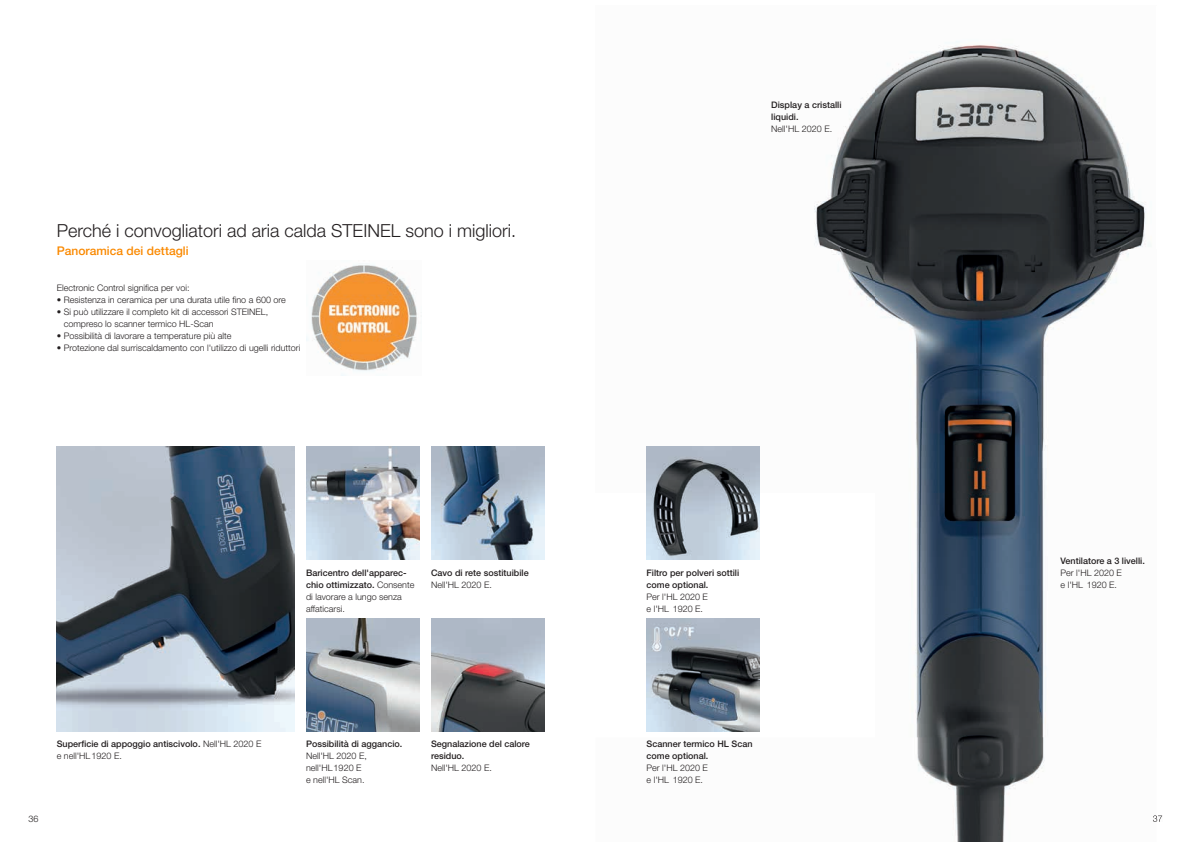
<style>
.page{position:relative;width:1191px;height:842px;background:#fff}
.page>*{position:absolute;margin:0;border:0;box-sizing:border-box;transform-origin:0 0}
.t1{font:300 18px "Helvetica Neue";color:#231f20}
.t2{font:500 12px "Helvetica Neue";color:#fa8900}
.t3{font:300 9px/12px "Helvetica Neue";color:#231f20}
.t4{font:500 9px/12px "Helvetica Neue";color:#231f20}
.s1{font-weight:500}
.s2{font-weight:300}
</style>
<div class="page">
<img style="left:431px;top:447px;width:113px;height:113px">
<img style="left:306px;top:447px;width:114px;height:113px">
<img style="left:646px;top:41px;width:517px;height:801px">
<svg style="left:1152px;top:815px;width:10px;height:7px"></svg>
<img style="left:306px;top:618px;width:114px;height:114px">
<img style="left:431px;top:618px;width:113px;height:114px">
<img style="left:646px;top:618px;width:114px;height:114px">
<img style="left:646px;top:447px;width:114px;height:113px">
<img style="left:57px;top:447px;width:238px;height:285px">
<img style="left:306px;top:265px;width:111px;height:111px">
<h1 class="t1" style="left:57px;top:219px;width:461px">Perché i convogliatori ad aria calda STEINEL sono i migliori.</h1>
<h2 class="t2" style="left:57px;top:243px;width:133px">Panoramica dei dettagli</h2>
<p class="t3" style="left:57px;top:281px;width:134px">Electronic Control significa per voi:</p>
<p class="t3" style="left:57px;top:293px;width:231px">• Resistenza in ceramica per una durata utile fino a 600 ore</p>
<p class="t3" style="left:64px;top:305px;width:206px;text-indent:-7px">• Si può utilizzare il completo kit di accessori STEINEL, compreso lo scanner termico HL-Scan</p>
<p class="t3" style="left:57px;top:329px;width:176px">• Possibilità di lavorare a temperature più alte</p>
<p class="t3" style="left:57px;top:341px;width:245px">• Protezione dal surriscaldamento con l'utilizzo di ugelli riduttori</p>
<p class="t3" style="left:306px;top:566px;width:110px"><span class="s1">Baricentro dell'apparec&shy;chio ottimizzato.</span> Consente di lavorare a lungo senza affaticarsi.</p>
<p class="t4" style="left:431px;top:566px;width:99px">Cavo di rete sostituibile</p>
<p class="t3" style="left:431px;top:578px;width:62px">Nell'HL 2020 E.</p>
<p class="t3" style="left:28px;top:812px;width:12px">36</p>
<p class="t4" style="left:57px;top:737px;width:206px">Superficie di appoggio antiscivolo. <span class="s2">Nell'HL 2020 E e nell'HL 1920 E.</span></p>
<p class="t4" style="left:431px;top:737px;width:100px">Segnalazione del calore residuo.</p>
<p class="t3" style="left:431px;top:761px;width:62px">Nell'HL 2020 E.</p>
<p class="t4" style="left:306px;top:737px;width:98px">Possibilità di aggancio.</p>
<p class="t3" style="left:306px;top:749px;width:62px">Nell'HL 2020 E, nell'HL 1920 E e nell'HL Scan.</p>
<p class="t4" style="left:771px;top:98px;width:72px">Display a cristalli liquidi.</p>
<p class="t3" style="left:771px;top:122px;width:62px">Nell'HL 2020 E.</p>
<p class="t4" style="left:646px;top:566px;width:94px">Filtro per polveri sottili come optional.</p>
<p class="t3" style="left:646px;top:590px;width:63px">Per l'HL 2020 E e l'HL 1920 E.</p>
<p class="t4" style="left:646px;top:737px;width:108px">Scanner termico HL Scan come optional.</p>
<p class="t3" style="left:646px;top:761px;width:63px">Per l'HL 2020 E e l'HL 1920 E.</p>
<p class="t4" style="left:1060px;top:554px;width:86px">Ventilatore a 3 livelli.</p>
<p class="t3" style="left:1060px;top:566px;width:63px">Per l'HL 2020 E e l'HL 1920 E.</p>
</div>
